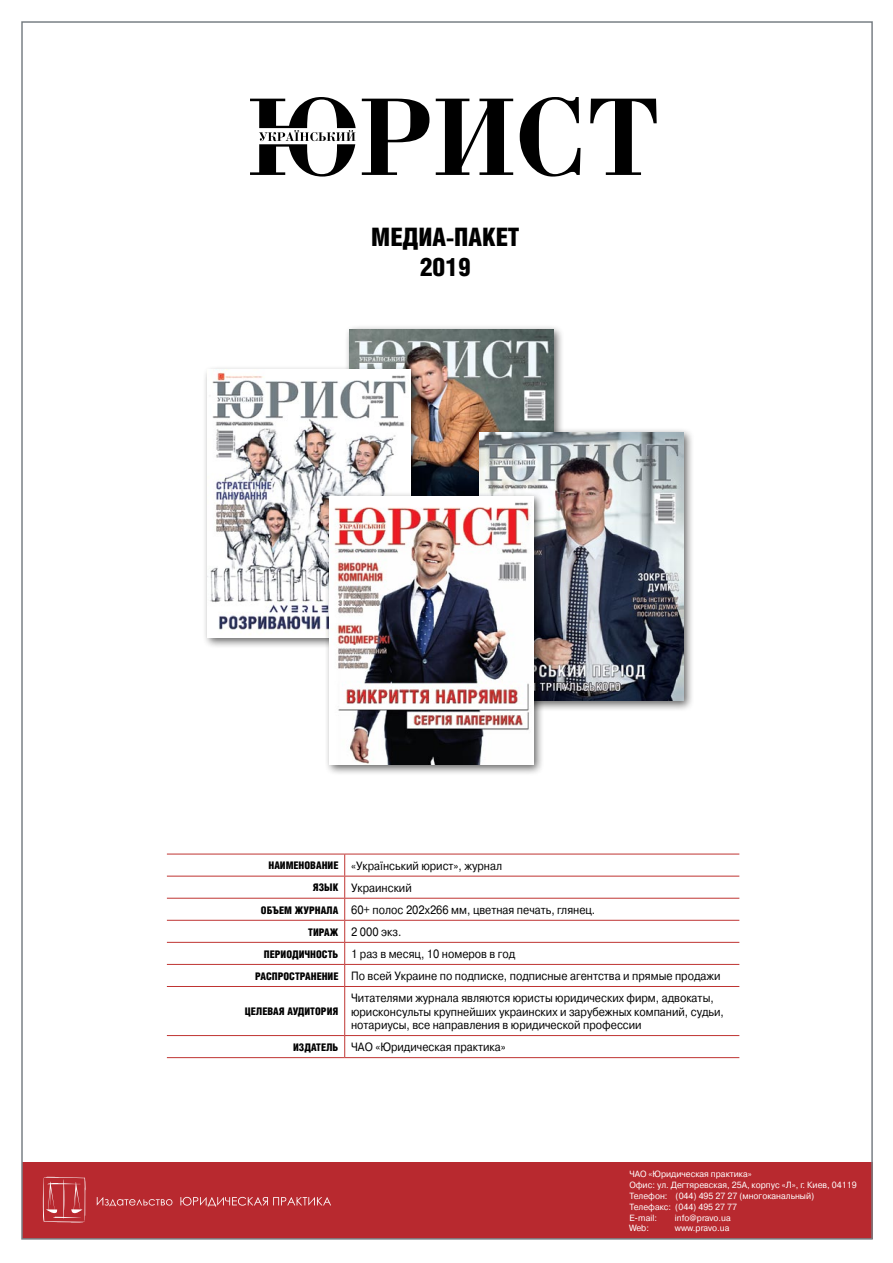
<style>
.page{position:relative;width:893px;height:1263px;background:#fff}
.page>*{position:absolute;margin:0;border:0;box-sizing:border-box;transform-origin:0 0}
.t1{font:900 25.5px/30.6px "Helios Cond";color:#000;text-align:center}
.t2{font:12px/13.5px "Pragmatica C";color:#000;scale:.9 1}
.t3{font:900 10.5px "Helios Cond";color:#000}
.t4{font:9px/10.8px "Pragmatica C";color:#fff;scale:.95 1}
.s1{font-family:"Helios Cond";font-weight:900;font-size:10.5px}
</style>
<div class="page">
<div style="left:22px;top:1162px;width:850px;height:77px;background:#b8292f"></div>
<svg style="left:43px;top:1177px;width:43px;height:45px"></svg>
<svg style="left:97px;top:1197px;width:75px;height:9px"></svg>
<svg style="left:180px;top:1197px;width:151px;height:10px"></svg>
<svg style="left:167px;top:855px;width:572px;height:202px"></svg>
<hr style="left:167px;top:854px;width:178px;height:1px;background:#bf3432">
<hr style="left:345px;top:854px;width:394px;height:1px;background:#bf3432">
<hr style="left:167px;top:876px;width:178px;height:1px;background:#bf3432">
<hr style="left:345px;top:876px;width:394px;height:1px;background:#bf3432">
<hr style="left:167px;top:898px;width:178px;height:1px;background:#bf3432">
<hr style="left:345px;top:898px;width:394px;height:1px;background:#bf3432">
<hr style="left:167px;top:920px;width:178px;height:1px;background:#bf3432">
<hr style="left:345px;top:920px;width:394px;height:1px;background:#bf3432">
<hr style="left:167px;top:942px;width:178px;height:1px;background:#bf3432">
<hr style="left:345px;top:942px;width:394px;height:1px;background:#bf3432">
<hr style="left:167px;top:964px;width:178px;height:1px;background:#bf3432">
<hr style="left:345px;top:964px;width:394px;height:1px;background:#bf3432">
<svg style="left:344px;top:854px;width:1px;height:132px"></svg>
<hr style="left:167px;top:986px;width:178px;height:1px;background:#bf3432">
<hr style="left:345px;top:986px;width:394px;height:1px;background:#bf3432">
<hr style="left:344px;top:987px;width:1px;height:48px;background:#bf3432">
<hr style="left:167px;top:1035px;width:178px;height:1px;background:#bf3432">
<hr style="left:345px;top:1035px;width:394px;height:1px;background:#bf3432">
<svg style="left:344px;top:1036px;width:1px;height:21px"></svg>
<hr style="left:167px;top:1057px;width:178px;height:1px;background:#bf3432">
<hr style="left:345px;top:1057px;width:394px;height:1px;background:#bf3432">
<svg style="left:250px;top:97px;width:406px;height:80px"></svg>
<div style="left:344px;top:324px;width:220px;height:284px;background:#000;opacity:.6"></div>
<img style="left:350px;top:330px;width:203px;height:161px">
<div style="left:474px;top:427px;width:220px;height:285px;background:#000;opacity:.6"></div>
<img style="left:479px;top:433px;width:204px;height:267px">
<div style="left:202px;top:365px;width:220px;height:284px;background:#000;opacity:.6"></div>
<img style="left:207px;top:370px;width:204px;height:268px">
<div style="left:325px;top:491px;width:219px;height:284px;background:#000;opacity:.6"></div>
<img style="left:330px;top:496px;width:204px;height:268px">
<h1 class="t1" style="left:371px;top:221px;width:150px">МЕДИА-ПАКЕТ<br>2019</h1>
<p class="t2" style="left:269px;top:859px;width:261px"><span class="s1">НАИМЕНОВАНИЕ</span> «Український юрист», журнал</p>
<p class="t2" style="left:313px;top:881px;width:111px"><span class="s1">ЯЗЫК</span> Украинский</p>
<p class="t2" style="left:261px;top:903px;width:373px"><span class="s1">ОБЪЕМ ЖУРНАЛА</span> 60+ полос 202х266 мм, цветная печать, глянец.</p>
<p class="t2" style="left:308px;top:925px;width:105px"><span class="s1">ТИРАЖ</span> 2 000 экз.</p>
<p class="t2" style="left:264px;top:947px;width:281px"><span class="s1">ПЕРИОДИЧНОСТЬ</span> 1 раз в месяц, 10 номеров в год</p>
<p class="t2" style="left:255px;top:969px;width:519px"><span class="s1">РАСПРОСТРАНЕНИЕ</span> По всей Украине по подписке, подписные агентства и прямые продажи</p>
<p class="t3" style="left:245px;top:1005px;width:95px">ЦЕЛЕВАЯ АУДИТОРИЯ</p>
<p class="t2" style="left:351px;top:991px;width:416px">Читателями журнала являются юристы юридических фирм, адвокаты, юрисконсульты крупнейших украинских и зарубежных компаний, судьи, нотариусы, все направления в юридической профессии</p>
<p class="t2" style="left:293px;top:1040px;width:238px"><span class="s1">ИЗДАТЕЛЬ</span> ЧАО «Юридическая практика»</p>
<p class="t4" style="left:629px;top:1169px;width:241px">ЧАО «Юридическая практика»<br>Офис: ул. Дегтяревская, 25А, корпус «Л», г. Киев, 04119<br>Телефон: (044) 495 27 27 (многоканальный)<br>Телефакс: (044) 495 27 77<br>E-mail:</p>
<p class="t4" style="left:675px;top:1212px;width:60px">info@pravo.ua</p>
<p class="t4" style="left:629px;top:1223px;width:22px">Web:</p>
<p class="t4" style="left:675px;top:1223px;width:59px">www.pravo.ua</p>
</div>
